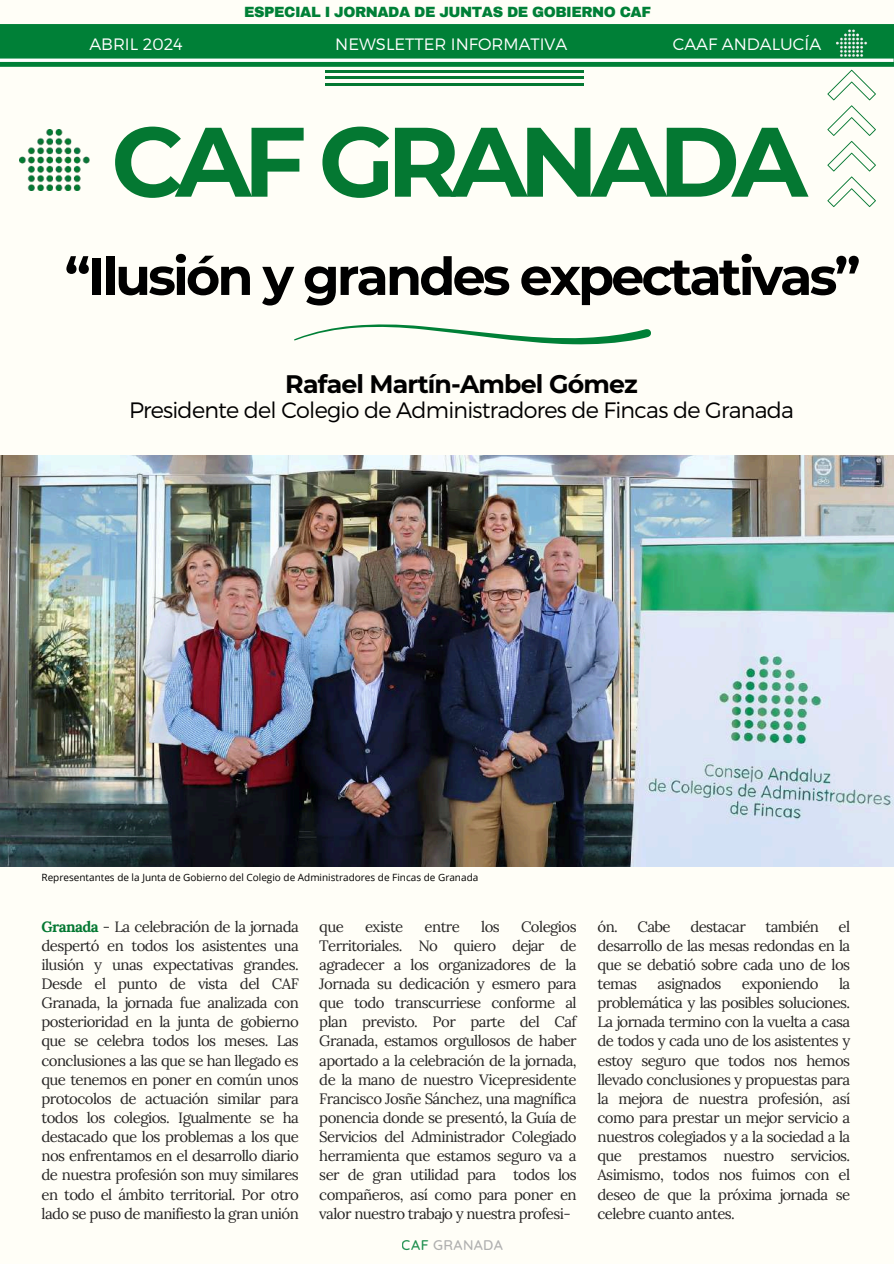
<style>
.page{position:relative;width:894px;height:1264px;background:#fff}
.page>*{position:absolute;margin:0;border:0;box-sizing:border-box;transform-origin:0 0}
.t1{font:700 98.4px "Montserrat";letter-spacing:-.08em;color:#047832}
.t2{font:700 52.2px "Montserrat";letter-spacing:-.055em;color:#000}
.t3{font:700 25.2px "Montserrat";letter-spacing:-.035em;color:#000}
.t4{font:300 22.2px "Montserrat";letter-spacing:-.035em;color:#000}
.t5{font:300 16.5px "Montserrat";color:#fff}
.t6{font:15px/19.2px "Lora";letter-spacing:-.04em;color:#272525;text-align:justify}
.t7{font:900 14.55px "Archivo";letter-spacing:-.035em;color:#008037}
.t8{font:500 14.25px "Quicksand";letter-spacing:.02em;color:#a6a6a6}
.t9{font:10.05px "Open Sans";color:#000}
.s1{font-weight:700;color:#047832}
.s2{color:rgb(255 255 255/.51)}
</style>
<div class="page">
<div style="left:0;top:0;width:893px;height:1263px;background:#fffef7"></div>
<img style="left:19px;top:130px;width:70px;height:61px">
<img style="left:0;top:455px;width:893px;height:412px">
<svg style="left:294px;top:324px;width:356px;height:20px"></svg>
<div style="left:0;top:24px;width:893px;height:43px;background:#008037"></div>
<hr style="left:0;top:59px;width:893px;height:3px;background:#fff">
<img style="left:836px;top:29px;width:32px;height:28px">
<svg style="left:827px;top:70px;width:48px;height:137px"></svg>
<hr style="left:325px;top:70px;width:258px;height:2px;background:#047832">
<hr style="left:325px;top:76px;width:258px;height:3px;background:#047832">
<hr style="left:325px;top:83px;width:258px;height:2px;background:#047832">
<p class="t5" style="left:89px;top:33px;width:95px">ABRIL 2024</p>
<p class="t7" style="left:244px;top:4px;width:408px">ESPECIAL I JORNADA DE JUNTAS DE GOBIERNO CAF</p>
<p class="t5" style="left:335px;top:33px;width:233px">NEWSLETTER INFORMATIVA</p>
<p class="t5" style="left:672px;top:34px;width:150px">CAAF ANDALUCÍA</p>
<h1 class="t1" style="left:111px;top:101px;width:697px">CAF GRANADA</h1>
<h2 class="t2" style="left:65px;top:244px;width:797px">“Ilusión y grandes expectativas”</h2>
<h3 class="t3" style="left:285px;top:368px;width:354px">Rafael Martín-Ambel Gómez</h3>
<h3 class="t4" style="left:129px;top:395px;width:666px">Presidente del Colegio de Administradores de Fincas de Granada</h3>
<p class="t9" style="left:41px;top:870px;width:438px">Representantes de la Junta de Gobierno del Colegio de Administradores de Fincas de Granada</p>
<p class="t6" style="left:41px;top:916px;width:259px"><span class="s1">Granada</span> - La celebración de la jornada despertó en todos los asistentes una ilusión y unas expectativas grandes.<br>Desde el punto de vista del CAF Granada, la jornada fue analizada con posterioridad en la junta de gobierno que se celebra todos los meses. Las conclusiones a las que se han llegado es que tenemos en poner en común unos protocolos de actuación similar para todos los colegios. Igualmente se ha destacado que los problemas a los que nos enfrentamos en el desarrollo diario de nuestra profesión son muy similares en todo el ámbito territorial. Por otro lado se puso de manifiesto la gran unión</p>
<p class="t6" style="left:597px;top:916px;width:75px">ón. Cabe</p>
<p class="t6" style="left:690px;top:916px;width:57px">destacar</p>
<p class="t6" style="left:765px;top:916px;width:55px">también</p>
<p class="t6" style="left:319px;top:916px;width:259px;text-indent:202px">Colegios Territoriales. No quiero dejar de agradecer a los organizadores de la Jornada su dedicación y esmero para que todo transcurriese conforme al plan previsto. Por parte del Caf Granada, estamos orgullosos de haber aportado a la celebración de la jornada, de la mano de nuestro Vicepresidente Francisco Josñe Sánchez, una magnífica ponencia donde se presentó, la Guía de Servicios del Administrador Colegiado herramienta que estamos seguro va a ser de gran utilidad para todos los compañeros, así como para poner en valor nuestro trabajo y nuestra profesi-</p>
<p class="t6" style="left:319px;top:916px;width:26px">que</p>
<p class="t6" style="left:365px;top:916px;width:40px">existe</p>
<p class="t6" style="left:424px;top:916px;width:37px">entre</p>
<p class="t6" style="left:481px;top:916px;width:20px">los</p>
<p class="t6" style="left:597px;top:916px;width:254px;text-indent:241px">el desarrollo de las mesas redondas en la que se debatió sobre cada uno de los temas</p>
<p class="t6" style="left:597px;top:973px;width:254px;text-indent:241px">la problemática y las posibles soluciones.<br>La jornada termino con la vuelta a casa de todos y cada uno de los asistentes y estoy seguro que todos nos hemos llevado conclusiones y propuestas para la mejora de nuestra profesión, así como para prestar un mejor servicio a nuestros colegiados y a la sociedad a la que prestamos nuestro servicios.<br>Asimismo, todos nos fuimos con el deseo de que la próxima jornada se celebre cuanto antes.</p>
<p class="t6" style="left:657px;top:973px;width:65px">asignados</p>
<p class="t6" style="left:741px;top:973px;width:78px">exponiendo</p>
<p class="t8" style="left:402px;top:1235px;width:102px"><span class="s2">CAF</span> GRANADA</p>
</div>
